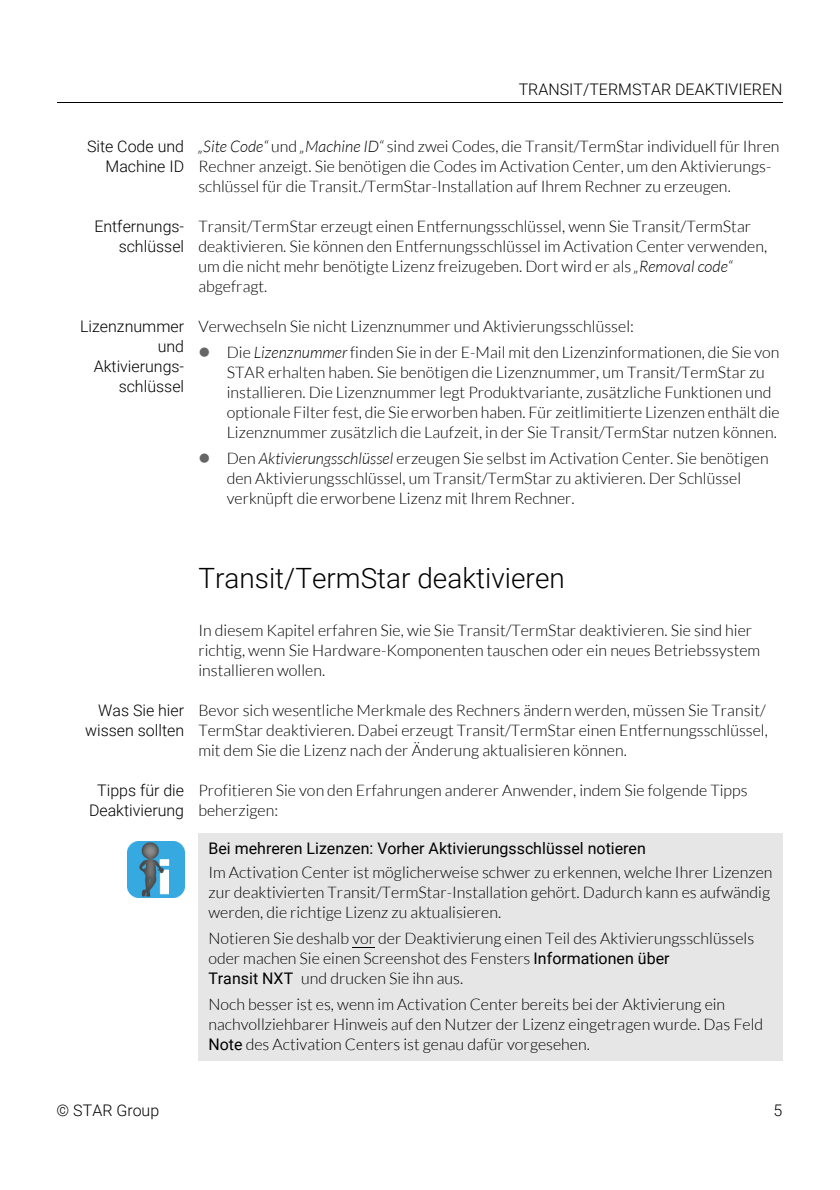
<style>
.page{position:relative;width:840px;height:1190px;background:#fff}
.page>*{position:absolute;margin:0;border:0;box-sizing:border-box;transform-origin:0 0}
.t1{font:300 28px "Roboto";color:#000}
.t2{font:300 16px/20px "Lato";color:#000}
.t3{font:300 16px/20px "Roboto";color:#000;text-align:right}
.t4{font:16px "Roboto";color:#000}
.s1{font-style:italic}
.s2{color:#656565}
.s3{font-family:"Roboto";font-weight:400}
</style>
<div class="page">
<hr style="left:57px;top:102px;width:725px;height:1px;background:#000">
<div style="left:198px;top:833px;width:584px;height:228px;background:#e6e6e6"></div>
<svg style="left:352px;top:947px;width:23px;height:1px"></svg>
<img style="left:128px;top:841px;width:56px;height:57px">
<p class="t3" style="left:519px;top:80px;width:265px">TRANSIT/TERMSTAR DEAKTIVIEREN</p>
<p class="t3" style="left:87px;top:136px;width:99px">Site Code und<br>Machine ID</p>
<p class="t2" style="left:198px;top:136px;width:583px"><span class="s1">„Site Code“</span> und <span class="s1">„Machine ID“</span> sind zwei Codes, die Transit/TermStar individuell für Ihren<br>Rechner anzeigt. Sie benötigen die Codes im Activation Center, um den Aktivierungs&shy;schlüssel für die Transit./TermStar-Installation auf Ihrem Rechner zu erzeugen.</p>
<p class="t3" style="left:94px;top:216px;width:91px">Entfernungs&shy;schlüssel</p>
<p class="t2" style="left:198px;top:216px;width:570px">Transit/TermStar erzeugt einen Entfernungsschlüssel, wenn Sie Transit/TermStar deaktivieren. Sie können den Entfernungsschlüssel im Activation Center verwenden, um die nicht mehr benötigte Lizenz freizugeben. Dort wird er als <span class="s1">„Removal code“ </span>abgefragt.</p>
<p class="t3" style="left:80px;top:316px;width:106px">Lizenznummer und<br>Aktivierungs&shy;schlüssel</p>
<p class="t2" style="left:198px;top:316px;width:437px">Verwechseln Sie nicht Lizenznummer und Aktivierungsschlüssel:</p>
<p class="t2" style="left:227px;top:342px;width:554px;text-indent:-28px"><span class="s2">●</span> Die <span class="s1">Lizenznummer</span> finden Sie in der E-Mail mit den Lizenzinformationen, die Sie von STAR erhalten haben. Sie benötigen die Lizenznummer, um Transit/TermStar zu installieren. Die Lizenznummer legt Produktvariante, zusätzliche Funktionen und optionale Filter fest, die Sie erworben haben. Für zeitlimitierte Lizenzen enthält die Lizenznummer zusätzlich die Laufzeit, in der Sie Transit/TermStar nutzen können.</p>
<p class="t2" style="left:227px;top:448px;width:543px;text-indent:-28px"><span class="s2">●</span> Den <span class="s1">Aktivierungsschlüssel</span> erzeugen Sie selbst im Activation Center. Sie benötigen den Aktivierungsschlüssel, um Transit/TermStar zu aktivieren. Der Schlüssel verknüpft die erworbene Lizenz mit Ihrem Rechner.</p>
<h1 class="t1" style="left:198px;top:562px;width:368px">Transit/TermStar deaktivieren</h1>
<p class="t2" style="left:198px;top:620px;width:563px">In diesem Kapitel erfahren Sie, wie Sie Transit/TermStar deaktivieren. Sie sind hier richtig, wenn Sie Hardware-Komponenten tauschen oder ein neues Betriebssystem installieren wollen.</p>
<p class="t3" style="left:85px;top:700px;width:101px">Was Sie hier wissen sollten</p>
<p class="t2" style="left:198px;top:700px;width:571px">Bevor sich wesentliche Merkmale des Rechners ändern werden, müssen Sie Transit/<br>TermStar deaktivieren. Dabei erzeugt Transit/TermStar einen Entfernungsschlüssel, mit dem Sie die Lizenz nach der Änderung aktualisieren können.</p>
<p class="t3" style="left:89px;top:780px;width:97px;text-align:center">Tipps für die<br>Deaktivierung</p>
<p class="t2" style="left:198px;top:780px;width:551px">Profitieren Sie von den Erfahrungen anderer Anwender, indem Sie folgende Tipps beherzigen:</p>
<p class="t4" style="left:208px;top:839px;width:439px">Bei mehreren Lizenzen: Vorher Aktivierungsschlüssel notieren</p>
<p class="t2" style="left:208px;top:862px;width:566px">Im Activation Center ist möglicherweise schwer zu erkennen, welche Ihrer Lizenzen zur deaktivierten Transit/TermStar-Installation gehört. Dadurch kann es aufwändig werden, die richtige Lizenz zu aktualisieren.</p>
<p class="t2" style="left:208px;top:928px;width:547px">Notieren Sie deshalb vor der Deaktivierung einen Teil des Aktivierungsschlüssels oder machen Sie einen Screenshot des Fensters <span class="s3">Informationen über<br>Transit NXT</span> und drucken Sie ihn aus.</p>
<p class="t2" style="left:208px;top:994px;width:556px">Noch besser ist es, wenn im Activation Center bereits bei der Aktivierung ein nachvollziehbarer Hinweis auf den Nutzer der Lizenz eingetragen wurde. Das Feld<br><span class="s3">Note</span> des Activation Centers ist genau dafür vorgesehen.</p>
<p class="t3" style="left:57px;top:1100px;width:104px">© STAR Group</p>
<p class="t3" style="left:774px;top:1100px;width:10px">5</p>
</div>
